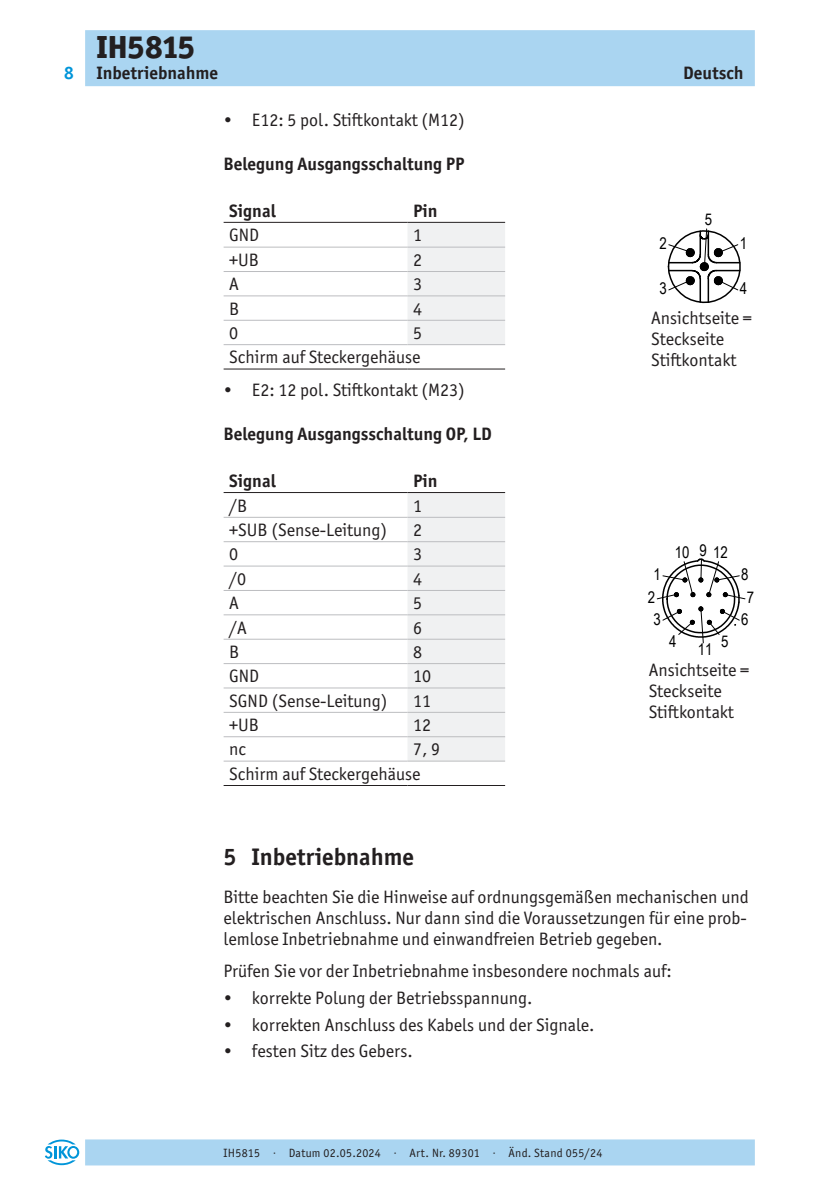
<style>
.page{position:relative;width:840px;height:1191px;background:#fff}
.page>*{position:absolute;margin:0;border:0;box-sizing:border-box;transform-origin:0 0}
.t1{font:800 32px "Officina Sans ITC Pro";color:#231f20}
.t2{font:700 24px "Officina Sans ITC Pro";color:#231f20}
._03__Fliesstext{font:18px/21px "Officina Sans ITC Pro";color:#231f20;text-align:justify}
._05__Book{font:18px/21px "Officina Sans ITC Pro";color:#231f20}
._02__Ueberschrift{font:700 18px "Officina Sans ITC Pro";color:#231f20}
._05__Bold{font:700 18px "Officina Sans ITC Pro";color:#231f20}
.t3{font:700 18px "Officina Sans ITC Pro";color:#0095d9}
.t4{font:16.2px "Arial Narrow";color:#000}
.t5{font:12px "Officina Sans ITC Pro";letter-spacing:.02em;color:#231f20}
</style>
<div class="page">
<div style="left:85px;top:30px;width:669px;height:56px;background:#aad5f1"></div>
<div style="left:85px;top:1139px;width:669px;height:26px;background:#aad5f1"></div>
<svg style="left:45px;top:1139px;width:34px;height:26px"></svg>
<div style="left:407px;top:223px;width:98px;height:121px;background:#f0f1f2"></div>
<hr style="left:223px;top:222px;width:184px;height:1px;background:#231f20">
<hr style="left:407px;top:222px;width:98px;height:1px;background:#231f20">
<hr style="left:223px;top:320px;width:184px;height:1px;background:#bcbdc0">
<hr style="left:407px;top:320px;width:98px;height:1px;background:#bcbdc0">
<hr style="left:223px;top:344px;width:184px;height:1px;background:#bcbdc0">
<hr style="left:407px;top:344px;width:98px;height:1px;background:#bcbdc0">
<hr style="left:223px;top:368px;width:184px;height:1px;background:#231f20">
<hr style="left:407px;top:368px;width:98px;height:1px;background:#231f20">
<hr style="left:223px;top:247px;width:184px;height:1px;background:#bcbdc0">
<hr style="left:407px;top:247px;width:98px;height:1px;background:#bcbdc0">
<hr style="left:223px;top:271px;width:184px;height:1px;background:#bcbdc0">
<hr style="left:407px;top:271px;width:98px;height:1px;background:#bcbdc0">
<hr style="left:223px;top:295px;width:184px;height:1px;background:#bcbdc0">
<hr style="left:407px;top:295px;width:98px;height:1px;background:#bcbdc0">
<div style="left:407px;top:493px;width:98px;height:267px;background:#f0f1f2"></div>
<hr style="left:223px;top:492px;width:184px;height:1px;background:#231f20">
<hr style="left:407px;top:492px;width:98px;height:1px;background:#231f20">
<hr style="left:223px;top:614px;width:184px;height:1px;background:#bcbdc0">
<hr style="left:407px;top:614px;width:98px;height:1px;background:#bcbdc0">
<hr style="left:223px;top:639px;width:184px;height:1px;background:#bcbdc0">
<hr style="left:407px;top:639px;width:98px;height:1px;background:#bcbdc0">
<hr style="left:223px;top:663px;width:184px;height:1px;background:#bcbdc0">
<hr style="left:407px;top:663px;width:98px;height:1px;background:#bcbdc0">
<hr style="left:223px;top:687px;width:184px;height:1px;background:#bcbdc0">
<hr style="left:407px;top:687px;width:98px;height:1px;background:#bcbdc0">
<hr style="left:223px;top:712px;width:184px;height:1px;background:#bcbdc0">
<hr style="left:407px;top:712px;width:98px;height:1px;background:#bcbdc0">
<hr style="left:223px;top:736px;width:184px;height:1px;background:#bcbdc0">
<hr style="left:407px;top:736px;width:98px;height:1px;background:#bcbdc0">
<hr style="left:223px;top:760px;width:184px;height:1px;background:#bcbdc0">
<hr style="left:407px;top:760px;width:98px;height:1px;background:#bcbdc0">
<hr style="left:223px;top:785px;width:184px;height:1px;background:#231f20">
<hr style="left:407px;top:785px;width:98px;height:1px;background:#231f20">
<hr style="left:223px;top:517px;width:184px;height:1px;background:#bcbdc0">
<hr style="left:407px;top:517px;width:98px;height:1px;background:#bcbdc0">
<hr style="left:223px;top:541px;width:184px;height:1px;background:#bcbdc0">
<hr style="left:407px;top:541px;width:98px;height:1px;background:#bcbdc0">
<hr style="left:223px;top:565px;width:184px;height:1px;background:#bcbdc0">
<hr style="left:407px;top:565px;width:98px;height:1px;background:#bcbdc0">
<hr style="left:223px;top:590px;width:184px;height:1px;background:#bcbdc0">
<hr style="left:407px;top:590px;width:98px;height:1px;background:#bcbdc0">
<svg style="left:667px;top:228px;width:74px;height:76px"></svg>
<svg style="left:656px;top:558px;width:89px;height:85px"></svg>
<p class="t3" style="left:64px;top:62px;width:11px">8</p>
<h1 class="t1" style="left:96px;top:26px;width:100px">IH5815</h1>
<p class="_02__Ueberschrift" style="left:96px;top:62px;width:123px">Inbetriebnahme</p>
<p class="_02__Ueberschrift" style="left:682px;top:62px;width:62px">Deutsch</p>
<p class="_03__Fliesstext" style="left:223px;top:109px;width:242px">• E12: 5 pol. Stiftkontakt (M12)</p>
<p class="_02__Ueberschrift" style="left:223px;top:152px;width:242px">Belegung Ausgangsschaltung PP</p>
<p class="_05__Bold" style="left:229px;top:199px;width:48px">Signal</p>
<p class="_05__Bold" style="left:413px;top:199px;width:26px">Pin</p>
<p class="_05__Book" style="left:229px;top:225px;width:32px">GND</p>
<p class="_05__Book" style="left:413px;top:225px;width:10px">1</p>
<p class="_05__Book" style="left:229px;top:249px;width:31px">+UB</p>
<p class="_05__Book" style="left:413px;top:249px;width:10px">2</p>
<p class="_05__Book" style="left:229px;top:273px;width:11px">A</p>
<p class="_05__Book" style="left:413px;top:273px;width:10px">3</p>
<p class="_05__Book" style="left:229px;top:298px;width:12px">B</p>
<p class="_05__Book" style="left:413px;top:298px;width:10px">4</p>
<p class="_05__Book" style="left:229px;top:322px;width:10px">0</p>
<p class="_05__Book" style="left:413px;top:322px;width:10px">5</p>
<p class="_05__Book" style="left:229px;top:347px;width:192px">Schirm auf Steckergehäuse</p>
<p class="_03__Fliesstext" style="left:223px;top:379px;width:242px">• E2: 12 pol. Stiftkontakt (M23)</p>
<p class="_02__Ueberschrift" style="left:223px;top:422px;width:269px">Belegung Ausgangsschaltung OP, LD</p>
<p class="_05__Bold" style="left:229px;top:469px;width:48px">Signal</p>
<p class="_05__Bold" style="left:413px;top:469px;width:26px">Pin</p>
<p class="_05__Book" style="left:229px;top:495px;width:19px">/B</p>
<p class="_05__Book" style="left:413px;top:495px;width:10px">1</p>
<p class="_05__Book" style="left:229px;top:519px;width:159px">+SUB (Sense-Leitung)</p>
<p class="_05__Book" style="left:413px;top:519px;width:10px">2</p>
<p class="_05__Book" style="left:229px;top:544px;width:10px">0</p>
<p class="_05__Book" style="left:413px;top:544px;width:10px">3</p>
<p class="_05__Book" style="left:229px;top:568px;width:18px">/0</p>
<p class="_05__Book" style="left:413px;top:568px;width:10px">4</p>
<p class="_05__Book" style="left:229px;top:592px;width:11px">A</p>
<p class="_05__Book" style="left:413px;top:592px;width:10px">5</p>
<p class="_05__Book" style="left:229px;top:617px;width:19px">/A</p>
<p class="_05__Book" style="left:413px;top:617px;width:10px">6</p>
<p class="_05__Book" style="left:229px;top:641px;width:12px">B</p>
<p class="_05__Book" style="left:413px;top:641px;width:10px">8</p>
<p class="_05__Book" style="left:229px;top:665px;width:32px">GND</p>
<p class="_05__Book" style="left:413px;top:665px;width:19px">10</p>
<p class="_05__Book" style="left:229px;top:690px;width:160px">SGND (Sense-Leitung)</p>
<p class="_05__Book" style="left:413px;top:690px;width:19px">11</p>
<p class="_05__Book" style="left:229px;top:714px;width:31px">+UB</p>
<p class="_05__Book" style="left:413px;top:714px;width:19px">12</p>
<p class="_05__Book" style="left:229px;top:739px;width:18px">nc</p>
<p class="_05__Book" style="left:413px;top:739px;width:29px">7, 9</p>
<p class="_05__Book" style="left:229px;top:763px;width:192px">Schirm auf Steckergehäuse</p>
<p class="t4" style="left:659px;top:231px;width:9px">2</p>
<p class="t4" style="left:659px;top:277px;width:9px">3</p>
<p class="t4" style="left:704px;top:208px;width:9px">5</p>
<p class="t4" style="left:739px;top:231px;width:9px">1</p>
<p class="t4" style="left:739px;top:277px;width:9px">4</p>
<p class="_05__Book" style="left:651px;top:307px;width:102px">Ansichtseite =<br>Steckseite</p>
<p class="_05__Book" style="left:651px;top:349px;width:86px">Stiftkontakt</p>
<p class="t4" style="left:674px;top:540px;width:16px">10</p>
<p class="t4" style="left:699px;top:539px;width:9px">9</p>
<p class="t4" style="left:712px;top:540px;width:16px">12</p>
<p class="t4" style="left:653px;top:562px;width:9px">1</p>
<p class="t4" style="left:740px;top:562px;width:9px">8</p>
<p class="t4" style="left:647px;top:585px;width:9px">2</p>
<p class="t4" style="left:746px;top:585px;width:9px">7</p>
<p class="t4" style="left:653px;top:607px;width:9px">3</p>
<p class="t4" style="left:740px;top:607px;width:9px">6</p>
<p class="t4" style="left:669px;top:629px;width:9px">4</p>
<p class="t4" style="left:697px;top:637px;width:16px">11</p>
<p class="t4" style="left:720px;top:629px;width:9px">5</p>
<p class="_05__Book" style="left:648px;top:659px;width:102px">Ansichtseite =<br>Steckseite</p>
<p class="_05__Book" style="left:648px;top:701px;width:86px">Stiftkontakt</p>
<p class="t2" style="left:223px;top:842px;width:192px">5 Inbetriebnahme</p>
<p class="_03__Fliesstext" style="left:223px;top:886px;width:526px">Bitte beachten Sie die Hinweise auf ordnungsgemäßen mechanischen und elektrischen Anschluss. Nur dann sind die Voraussetzungen für eine prob&shy;lemlose Inbetriebnahme und einwandfreien Betrieb gegeben.</p>
<p class="_03__Fliesstext" style="left:223px;top:960px;width:449px">Prüfen Sie vor der Inbetriebnahme insbesondere nochmals auf:</p>
<p class="_03__Fliesstext" style="left:223px;top:987px;width:310px">• korrekte Polung der Betriebsspannung.</p>
<p class="_03__Fliesstext" style="left:223px;top:1014px;width:372px">• korrekten Anschluss des Kabels und der Signale.</p>
<p class="_03__Fliesstext" style="left:223px;top:1040px;width:190px">• festen Sitz des Gebers.</p>
<p class="t5" style="left:223px;top:1145px;width:380px">IH5815 · Datum 02.05.2024 · Art. Nr. 89301 · Änd. Stand 055/24</p>
</div>
